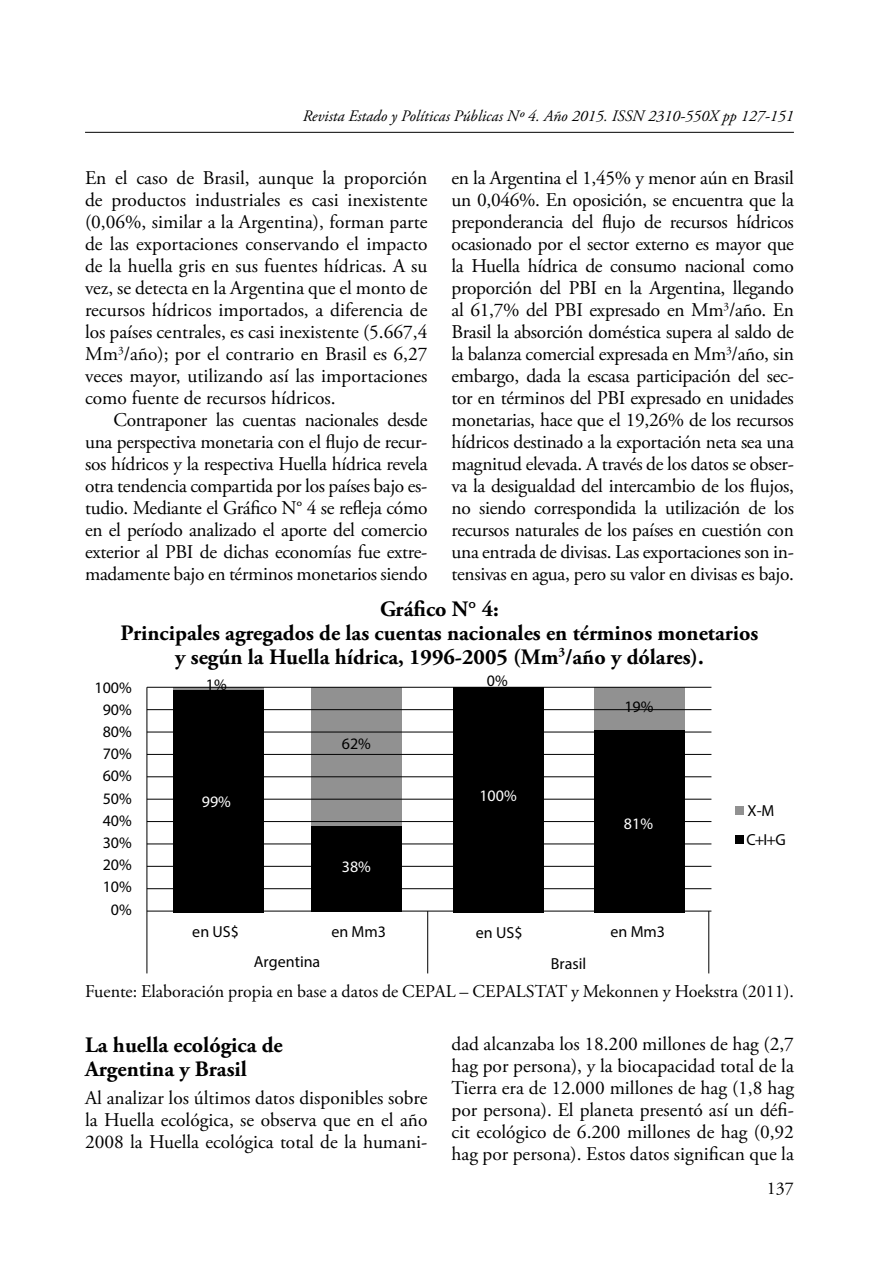
<style>
.page{position:relative;width:879px;height:1276px;background:#fff}
.page>*{position:absolute;margin:0;border:0;box-sizing:border-box;transform-origin:0 0}
.t1{font:700 22px/24px "Adobe Garamond Pro";color:#000;text-align:center}
.t2{font:19.4px/22px "Adobe Garamond Pro";color:#000;text-align:justify}
.t3{font:18px "Adobe Garamond Pro";color:#000}
.t4{font:16px/22.2px "Myriad Pro";color:#000;text-align:right}
.t5{font:italic 16px "Adobe Garamond Pro";color:#000}
.t6{font:16px "Myriad Pro";color:#fff}
</style>
<div class="page">
<hr style="left:85px;top:132px;width:709px;height:1px;background:#000">
<div style="left:173px;top:690px;width:90px;height:222px;background:#000"></div>
<hr style="left:173px;top:687px;width:90px;height:3px;background:#919191">
<div style="left:311px;top:825px;width:91px;height:87px;background:#000"></div>
<div style="left:311px;top:687px;width:91px;height:138px;background:#919191"></div>
<div style="left:453px;top:687px;width:90px;height:225px;background:#000"></div>
<div style="left:594px;top:730px;width:90px;height:182px;background:#000"></div>
<div style="left:594px;top:687px;width:90px;height:43px;background:#919191"></div>
<hr style="left:146px;top:687px;width:1px;height:286px;background:#000">
<hr style="left:427px;top:911px;width:1px;height:62px;background:#000">
<hr style="left:708px;top:911px;width:1px;height:62px;background:#000">
<hr style="left:147px;top:687px;width:564px;height:1px;background:#000">
<hr style="left:147px;top:709px;width:564px;height:1px;background:#000">
<hr style="left:147px;top:731px;width:564px;height:1px;background:#000">
<hr style="left:147px;top:754px;width:564px;height:1px;background:#000">
<hr style="left:147px;top:776px;width:564px;height:1px;background:#000">
<hr style="left:147px;top:798px;width:564px;height:1px;background:#000">
<hr style="left:147px;top:821px;width:564px;height:1px;background:#000">
<hr style="left:147px;top:843px;width:564px;height:1px;background:#000">
<hr style="left:147px;top:866px;width:564px;height:1px;background:#000">
<hr style="left:147px;top:888px;width:564px;height:1px;background:#000">
<hr style="left:147px;top:910px;width:564px;height:1px;background:#000">
<div style="left:735px;top:807px;width:8px;height:8px;background:#919191"></div>
<div style="left:735px;top:836px;width:8px;height:8px;background:#000"></div>
<p class="t5" style="left:303px;top:107px;width:492px">Revista Estado y Políticas Públicas Nº 4. Año 2015. ISSN 2310-550X pp 127-151</p>
<p class="t2" style="left:85px;top:168px;width:344px">En el caso de Brasil, aunque la proporción de productos industriales es casi inexistente (0,06%, similar a la Argentina), forman parte de las exportaciones conservando el impacto de la huella gris en sus fuentes hídricas. A su vez, se detecta en la Argentina que el monto de recursos hídricos importados, a diferencia de los países centrales, es casi inexistente (5.667,4<br>Mm<sup>3</sup>/año); por el contrario en Brasil es 6,27 veces mayor, utilizando así las importaciones como fuente de recursos hídricos.</p>
<p class="t2" style="left:85px;top:410px;width:344px;text-indent:28px">Contraponer las cuentas nacionales desde una perspectiva monetaria con el flujo de recur&shy;sos hídricos y la respectiva Huella hídrica revela otra tendencia compartida por los países bajo es&shy;tudio. Mediante el Gráfico N° 4 se refleja cómo en el período analizado el aporte del comercio exterior al PBI de dichas economías fue extre&shy;madamente bajo en términos monetarios siendo</p>
<p class="t2" style="left:451px;top:168px;width:344px">en la Argentina el 1,45% y menor aún en Brasil un 0,046%. En oposición, se encuentra que la preponderancia del flujo de recursos hídricos ocasionado por el sector externo es mayor que la Huella hídrica de consumo nacional como proporción del PBI en la Argentina, llegando al 61,7% del PBI expresado en Mm<sup>3</sup>/año. En Brasil la absorción doméstica supera al saldo de la balanza comercial expresada en Mm<sup>3</sup>/año, sin embargo, dada la escasa participación del sec&shy;tor en términos del PBI expresado en unidades monetarias, hace que el 19,26% de los recursos hídricos destinado a la exportación neta sea una magnitud elevada. A través de los datos se obser&shy;va la desigualdad del intercambio de los flujos, no siendo correspondida la utilización de los recursos naturales de los países en cuestión con una entrada de divisas. Las exportaciones son in&shy;tensivas en agua, pero su valor en divisas es bajo.</p>
<p class="t1" style="left:120px;top:597px;width:639px">Gráfico N° 4:<br>Principales agregados de las cuentas nacionales en términos monetarios y según la Huella hídrica, 1996-2005 (Mm<sup>3</sup>/año y dólares).</p>
<p class="t4" style="left:94px;top:676px;width:39px">100%<br>90%<br>80%<br>70%<br>60%<br>50%<br>40%<br>30%<br>20%<br>10%<br>0%</p>
<p class="t4" style="left:192px;top:920px;width:48px">en US$</p>
<p class="t4" style="left:487px;top:669px;width:22px">0%</p>
<p class="t4" style="left:206px;top:673px;width:22px">1%</p>
<p class="t4" style="left:624px;top:695px;width:31px">19%</p>
<p class="t4" style="left:342px;top:732px;width:31px">62%</p>
<p class="t6" style="left:479px;top:786px;width:39px">100%</p>
<p class="t6" style="left:202px;top:791px;width:31px">99%</p>
<p class="t4" style="left:746px;top:796px;width:41px;line-height:29.2px;text-align:left">X-M<br>C+I+G</p>
<p class="t6" style="left:624px;top:814px;width:31px">81%</p>
<p class="t6" style="left:342px;top:856px;width:31px">38%</p>
<p class="t4" style="left:331px;top:920px;width:56px">en Mm3</p>
<p class="t4" style="left:476px;top:921px;width:48px">en US$</p>
<p class="t4" style="left:610px;top:920px;width:56px">en Mm3</p>
<p class="t4" style="left:254px;top:950px;width:68px">Argentina</p>
<p class="t4" style="left:551px;top:952px;width:37px">Brasil</p>
<p class="t3" style="left:85px;top:980px;width:710px">Fuente: Elaboración propia en base a datos de CEPAL – CEPALSTAT y Mekonnen y Hoekstra (2011).</p>
<p class="t1" style="left:85px;top:1033px;width:199px;text-align:left">La huella ecológica de<br>Argentina y Brasil</p>
<p class="t2" style="left:85px;top:1087px;width:344px">Al analizar los últimos datos disponibles sobre la Huella ecológica, se observa que en el año 2008 la Huella ecológica total de la humani-</p>
<p class="t2" style="left:451px;top:1033px;width:344px">dad alcanzaba los 18.200 millones de hag (2,7 hag por persona), y la biocapacidad total de la Tierra era de 12.000 millones de hag (1,8 hag por persona). El planeta presentó así un défi&shy;cit ecológico de 6.200 millones de hag (0,92 hag por persona). Estos datos significan que la</p>
<p class="t3" style="left:767px;top:1177px;width:28px">137</p>
</div>
